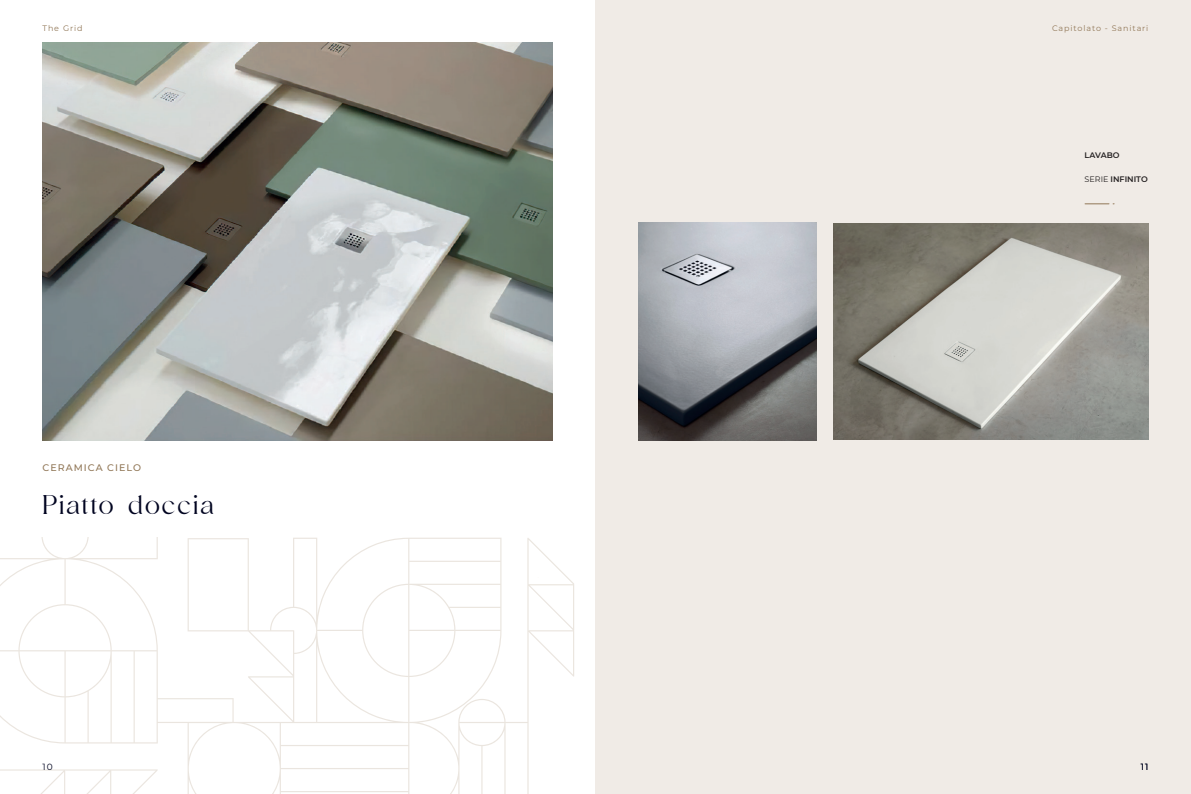
<style>
.page{position:relative;width:1191px;height:794px;background:#fff}
.page>*{position:absolute;margin:0;border:0;box-sizing:border-box;transform-origin:0 0}
.t1{font:30px "Vigosamine";letter-spacing:.07em;color:#000420}
.t2{font:500 9.5px "Montserrat";letter-spacing:.11em;color:#917757}
.t3{font:9px "Montserrat";color:#000420}
.t4{font:8px "Montserrat";letter-spacing:.11em;color:#917757}
.t5{font:600 8px "Montserrat";color:#231f20}
.s1{font-weight:400}
</style>
<div class="page">
<div style="left:595px;top:0;width:596px;height:794px;background:#f0ebe6"></div>
<svg style="left:0;top:537px;width:574px;height:257px"></svg>
<img style="left:43px;top:43px;width:510px;height:398px">
<img style="left:638px;top:223px;width:178px;height:218px">
<img style="left:833px;top:223px;width:315px;height:217px">
<svg style="left:1085px;top:203px;width:29px;height:1px"></svg>
<p class="t4" style="left:43px;top:23px;width:42px">The Grid</p>
<p class="t2" style="left:43px;top:461px;width:100px">CERAMICA CIELO</p>
<h1 class="t1" style="left:43px;top:490px;width:173px">Piatto doccia</h1>
<p class="t4" style="left:1052px;top:23px;width:98px">Capitolato - Sanitari</p>
<p class="t5" style="left:1084px;top:149px;width:36px">LAVABO</p>
<p class="t5" style="left:1084px;top:173px;width:65px"><span class="s1">SERIE</span> INFINITO</p>
<p class="t3" style="left:43px;top:760px;width:12px">10</p>
<p class="t3" style="left:1141px;top:760px;width:9px">11</p>
</div>
